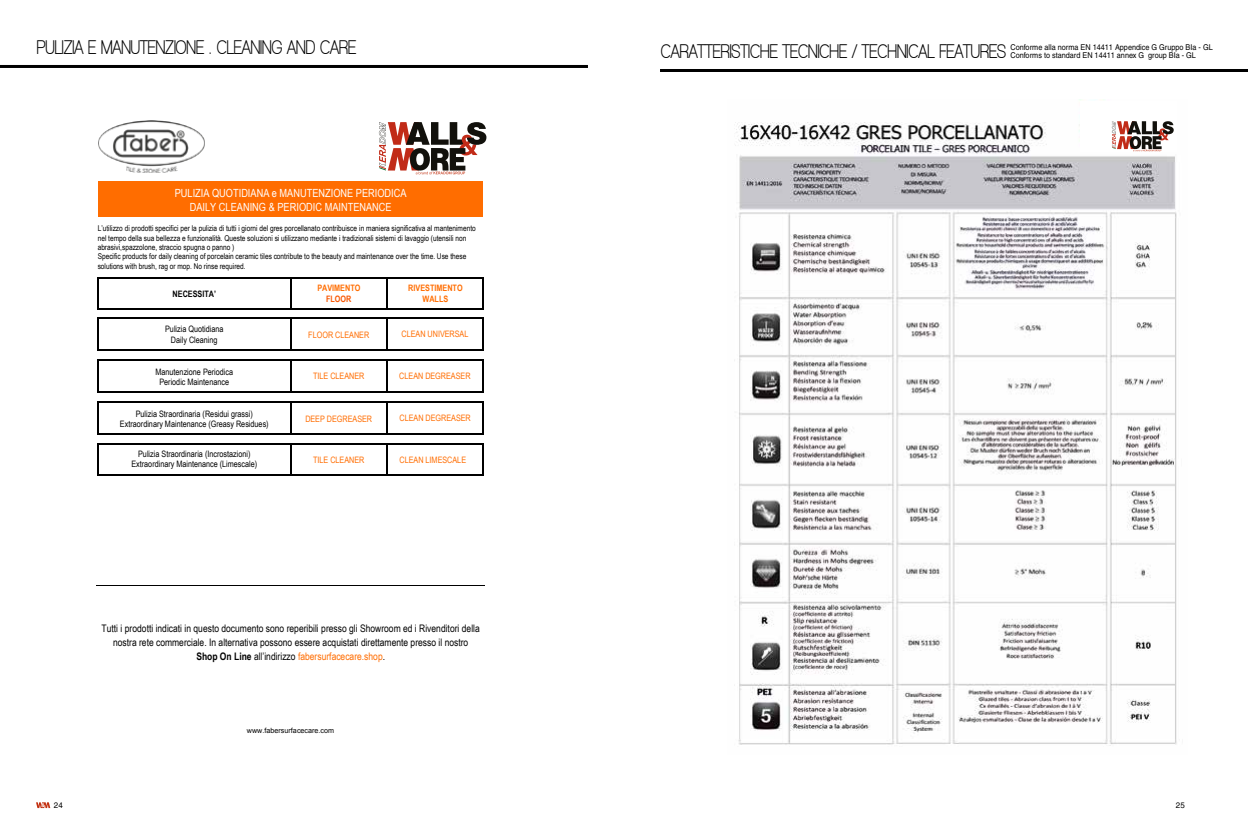
<style>
.page{position:relative;width:1248px;height:823px;background:#fff}
.page>*{position:absolute;margin:0;border:0;box-sizing:border-box;transform-origin:0 0}
.t1{font:700 condensed 20px "Walkway";color:#000}
.t2{font:11.2px/13.5px "Arial Narrow";color:#fff;text-align:center}
.t3{font:10.4px/13.8px "Arial Narrow";color:#000;text-align:center}
.t4{font:8.8px/10.6px "Arial Narrow";color:#000;text-align:center}
.t5{font:8.8px "Arial Narrow";letter-spacing:-.005em;color:#ff6d00}
.t6{font:700 8.8px/10.6px "Arial Narrow";color:#ff6d00;text-align:center}
.t7{font:700 8.8px "Arial Narrow";color:#000}
.t8{font:700 8.8px "Arial Narrow";color:#f95600}
.t9{font:8px/9.3px "Arial Narrow";color:#000}
.t10{font:8px "Helvetica LT";color:#000;scale:.91 1}
.t11{font:8px "Helvetica LT";color:#000}
.t12{font:7.2px "Arial";color:#000}
.s1{font-weight:700}
.s2{color:#ff6d00}
</style>
<div class="page">
<hr style="left:0;top:65px;width:588px;height:3px;background:#000">
<hr style="left:660px;top:69px;width:587px;height:3px;background:#000">
<img style="left:734px;top:99px;width:443px;height:647px">
<img style="left:99px;top:121px;width:105px;height:51px">
<hr style="left:99px;top:277px;width:191px;height:1px;background:#000">
<hr style="left:291px;top:277px;width:95px;height:1px;background:#000">
<hr style="left:387px;top:277px;width:95px;height:1px;background:#000">
<hr style="left:98px;top:278px;width:1px;height:31px;background:#000">
<hr style="left:99px;top:309px;width:191px;height:1px;background:#000">
<hr style="left:290px;top:278px;width:1px;height:31px;background:#000">
<hr style="left:291px;top:309px;width:95px;height:1px;background:#000">
<hr style="left:386px;top:278px;width:1px;height:31px;background:#000">
<hr style="left:387px;top:309px;width:95px;height:1px;background:#000">
<hr style="left:482px;top:278px;width:1px;height:31px;background:#000">
<hr style="left:99px;top:317px;width:191px;height:2px;background:#000">
<hr style="left:291px;top:317px;width:95px;height:2px;background:#000">
<hr style="left:387px;top:317px;width:95px;height:2px;background:#000">
<hr style="left:98px;top:319px;width:1px;height:30px;background:#000">
<hr style="left:99px;top:349px;width:191px;height:1px;background:#000">
<hr style="left:290px;top:319px;width:1px;height:30px;background:#000">
<hr style="left:291px;top:349px;width:95px;height:1px;background:#000">
<hr style="left:386px;top:319px;width:1px;height:30px;background:#000">
<hr style="left:387px;top:349px;width:95px;height:1px;background:#000">
<hr style="left:482px;top:319px;width:1px;height:30px;background:#000">
<hr style="left:99px;top:359px;width:191px;height:1px;background:#000">
<hr style="left:291px;top:359px;width:95px;height:1px;background:#000">
<hr style="left:387px;top:359px;width:95px;height:1px;background:#000">
<hr style="left:98px;top:361px;width:1px;height:30px;background:#000">
<hr style="left:99px;top:391px;width:191px;height:1px;background:#000">
<hr style="left:290px;top:361px;width:1px;height:30px;background:#000">
<hr style="left:291px;top:391px;width:95px;height:1px;background:#000">
<hr style="left:386px;top:361px;width:1px;height:30px;background:#000">
<hr style="left:387px;top:391px;width:95px;height:1px;background:#000">
<hr style="left:482px;top:361px;width:1px;height:30px;background:#000">
<hr style="left:99px;top:401px;width:191px;height:1px;background:#000">
<hr style="left:291px;top:401px;width:95px;height:1px;background:#000">
<hr style="left:387px;top:401px;width:95px;height:1px;background:#000">
<hr style="left:98px;top:402px;width:1px;height:30px;background:#000">
<hr style="left:99px;top:432px;width:191px;height:2px;background:#000">
<hr style="left:290px;top:402px;width:1px;height:30px;background:#000">
<hr style="left:291px;top:432px;width:95px;height:2px;background:#000">
<hr style="left:386px;top:402px;width:1px;height:30px;background:#000">
<hr style="left:387px;top:432px;width:95px;height:2px;background:#000">
<hr style="left:482px;top:402px;width:1px;height:30px;background:#000">
<hr style="left:99px;top:443px;width:191px;height:1px;background:#000">
<hr style="left:291px;top:443px;width:95px;height:1px;background:#000">
<hr style="left:387px;top:443px;width:95px;height:1px;background:#000">
<hr style="left:98px;top:444px;width:1px;height:30px;background:#000">
<hr style="left:99px;top:474px;width:191px;height:1px;background:#000">
<hr style="left:290px;top:444px;width:1px;height:30px;background:#000">
<hr style="left:291px;top:474px;width:95px;height:1px;background:#000">
<hr style="left:386px;top:444px;width:1px;height:30px;background:#000">
<hr style="left:387px;top:474px;width:95px;height:1px;background:#000">
<hr style="left:482px;top:444px;width:1px;height:30px;background:#000">
<div style="left:98px;top:181px;width:385px;height:36px;background:#ff6d00"></div>
<hr style="left:96px;top:584px;width:388px;height:1px;background:#000">
<svg style="left:379px;top:122px;width:107px;height:52px"></svg>
<div style="left:1080px;top:102px;width:96px;height:50px;background:#fff"></div>
<svg style="left:1111px;top:121px;width:62px;height:30px"></svg>
<svg style="left:36px;top:802px;width:14px;height:5px"></svg>
<h1 class="t1" style="left:37px;top:36px;width:321px">PULIZIA E MANUTENZIONE . CLEANING AND CARE</h1>
<p class="t10" style="left:1010px;top:42px;width:224px">Conforme alla norma EN 14411 Appendice G Gruppo BIa - GL</p>
<h1 class="t1" style="left:660px;top:40px;width:347px">CARATTERISTICHE TECNICHE / TECHNICAL FEATURES</h1>
<p class="t10" style="left:1010px;top:50px;width:205px">Conforms to standard EN 14411 annex G group BIa - GL</p>
<h2 class="t2" style="left:175px;top:186px;width:233px">PULIZIA QUOTIDIANA e MANUTENZIONE PERIODICA<br>DAILY CLEANING &amp; PERIODIC MAINTENANCE</h2>
<p class="t9" style="left:98px;top:223px;width:379px">L’utilizzo di prodotti specifici per la pulizia di tutti i giorni del gres porcellanato contribuisce in maniera significativa al mantenimento nel tempo della sua bellezza e funzionalità. Queste soluzioni si utilizzano mediante i tradizionali sistemi di lavaggio (utensili non abrasivi,spazzolone, straccio spugna o panno )<br>Specific products for daily cleaning of porcelain ceramic tiles contribute to the beauty and maintenance over the time. Use these solutions with brush, rag or mop. No rinse required.</p>
<p class="t7" style="left:173px;top:287px;width:45px">NECESSITA’</p>
<p class="t6" style="left:317px;top:282px;width:45px">PAVIMENTO</p>
<p class="t8" style="left:326px;top:291px;width:27px">FLOOR</p>
<p class="t6" style="left:408px;top:282px;width:56px">RIVESTIMENTO<br>WALLS</p>
<p class="t4" style="left:165px;top:323px;width:60px">Pulizia Quotidiana<br>Daily Cleaning</p>
<p class="t5" style="left:308px;top:328px;width:63px">FLOOR CLEANER</p>
<p class="t5" style="left:401px;top:327px;width:68px">CLEAN UNIVERSAL</p>
<p class="t4" style="left:155px;top:366px;width:79px">Manutenzione Periodica<br>Periodic Maintenance</p>
<p class="t5" style="left:313px;top:369px;width:53px">TILE CLEANER</p>
<p class="t5" style="left:399px;top:369px;width:73px">CLEAN DEGREASER</p>
<p class="t4" style="left:120px;top:407px;width:150px">Pulizia Straordinaria (Residui grassi)<br>Extraordinary Maintenance (Greasy Residues)</p>
<p class="t5" style="left:305px;top:411px;width:68px">DEEP DEGREASER</p>
<p class="t5" style="left:399px;top:411px;width:73px">CLEAN DEGREASER</p>
<p class="t4" style="left:131px;top:447px;width:127px">Pulizia Straordinaria (Incrostazioni)<br>Extraordinary Maintenance (Limescale)</p>
<p class="t5" style="left:313px;top:453px;width:53px">TILE CLEANER</p>
<p class="t5" style="left:399px;top:453px;width:68px">CLEAN LIMESCALE</p>
<p class="t3" style="left:102px;top:620px;width:380px">Tutti i prodotti indicati in questo documento sono reperibili presso gli Showroom ed i Rivenditori della nostra rete commerciale. In alternativa possono essere acquistati direttamente presso il nostro<br><span class="s1">Shop On Line</span> all’indirizzo <span class="s2">fabersurfacecare.shop</span>.</p>
<p class="t12" style="left:247px;top:725px;width:89px">www.fabersurfacecare.com</p>
<p class="t11" style="left:54px;top:800px;width:10px">24</p>
<p class="t11" style="left:1175px;top:800px;width:10px">25</p>
</div>
